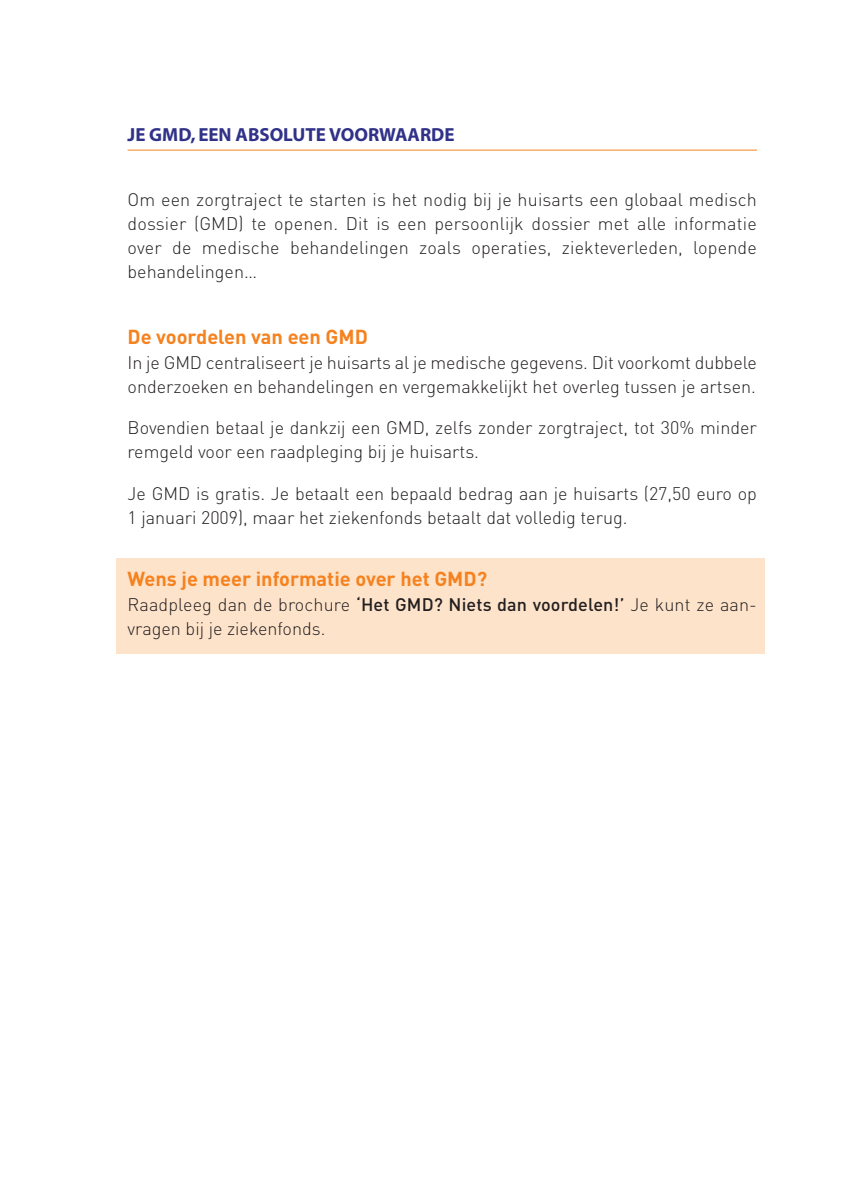
<style>
.page{position:relative;width:842px;height:1191px;background:#fff}
.page>*{position:absolute;margin:0;border:0;box-sizing:border-box;transform-origin:0 0}
.t1{font:700 20px "DIN";color:#f5821f}
.t2{font:700 19px "Myriad";color:#303188}
.t3{font:300 18px/24px "DIN";color:#231f20}
.s1{font-weight:500}
</style>
<div class="page">
<div style="left:116px;top:558px;width:649px;height:96px;background:#fee3cb"></div>
<hr style="left:128px;top:150px;width:629px;height:1px;background:#f5821f">
<p class="t2" style="left:128px;top:128px;width:329px">JE GMD, EEN ABSOLUTE VOORWAARDE</p>
<p class="t3" style="left:128px;top:190px;width:631px;text-align:justify">Om een zorgtraject te starten is het nodig bij je huisarts een globaal medisch dossier (GMD) te openen. Dit is een persoonlijk dossier met alle informatie over de medische behandelingen zoals operaties, ziekteverleden, lopende behandelingen…</p>
<p class="t1" style="left:128px;top:329px;width:242px">De voordelen van een GMD</p>
<p class="t3" style="left:128px;top:353px;width:631px">In je GMD centraliseert je huisarts al je medische gegevens. Dit voorkomt dubbele onderzoeken en behandelingen en vergemakkelijkt het overleg tussen je artsen.</p>
<p class="t3" style="left:128px;top:418px;width:631px">Bovendien betaal je dankzij een GMD, zelfs zonder zorgtraject, tot 30% minder remgeld voor een raadpleging bij je huisarts.</p>
<p class="t3" style="left:128px;top:483px;width:631px">Je GMD is gratis. Je betaalt een bepaald bedrag aan je huisarts (27,50 euro op<br>1 januari 2009), maar het ziekenfonds betaalt dat volledig terug.</p>
<p class="t1" style="left:128px;top:571px;width:361px">Wens je meer informatie over het GMD?</p>
<p class="t3" style="left:128px;top:595px;width:631px">Raadpleeg dan de brochure <span class="s1">‘Het GMD? Niets dan voordelen!’</span> Je kunt ze aan - vragen bij je ziekenfonds.</p>
</div>
